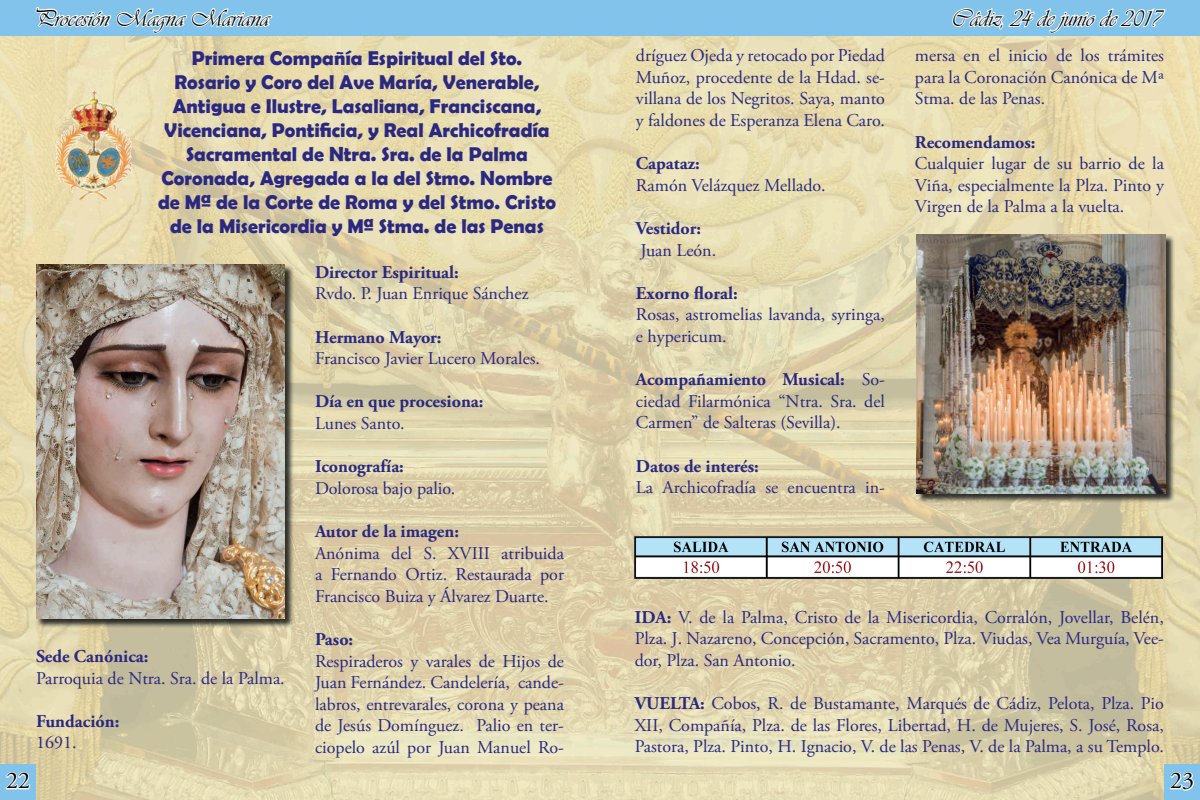
<style>
.page{position:relative;width:1200px;height:800px;background:#fff}
.page>*{position:absolute;margin:0;border:0;box-sizing:border-box;transform-origin:0 0}
.t1{font:24px "Vivaldi";color:#030505}
.t2{font:24px "Adobe Garamond Pro";color:#030505}
.t3{font:700 20px/24px "Berlin Sans FB Demi";color:#2a2880;text-align:center}
.t4{font:18px/21.6px "Adobe Garamond Pro";color:#2a2880;text-align:justify}
.t5{font:700 18px "Adobe Garamond Pro";color:#2a2880}
.s1{font-weight:700}
</style>
<div class="page">
<img style="left:0;top:36px;width:1200px;height:764px">
<img style="left:0;top:764px;width:36px;height:36px">
<img style="left:1164px;top:764px;width:36px;height:36px">
<svg style="left:4px;top:771px;width:27px;height:20px"></svg>
<svg style="left:1168px;top:771px;width:27px;height:21px"></svg>
<svg style="left:34px;top:2px;width:241px;height:57px"></svg>
<svg style="left:949px;top:5px;width:218px;height:42px"></svg>
<img style="left:52px;top:85px;width:82px;height:120px">
<img style="left:36px;top:265px;width:258px;height:363px">
<img style="left:36px;top:265px;width:249px;height:354px">
<img style="left:917px;top:235px;width:258px;height:268px">
<img style="left:916px;top:235px;width:249px;height:258px">
<img style="left:635px;top:537px;width:528px;height:41px">
<h1 class="t1" style="left:32px;top:4px;width:238px">Procesión Magna Mariana</h1>
<h1 class="t1" style="left:952px;top:4px;width:211px">Cádiz, 24 de junio de 2017</h1>
<p class="t3" style="left:158px;top:46px;width:399px">Primera Compañía Espiritual del Sto.<br>Rosario y Coro del Ave María, Venerable, Antigua e Ilustre, Lasaliana, Franciscana, Vicenciana, Pontificia, y Real Archicofradía Sacramental de Ntra. Sra. de la Palma Coronada, Agregada a la del Stmo. Nombre de Mª de la Corte de Roma y del Stmo. Cristo de la Misericordia y Mª Stma. de las Penas</p>
<p class="t4" style="left:636px;top:45px;width:251px">dríguez Ojeda y retocado por Piedad Muñoz, procedente de la Hdad. se&shy;villana de los Negritos. Saya, manto y faldones de Esperanza Elena Caro.</p>
<p class="t5" style="left:636px;top:153px;width:65px">Capataz:</p>
<p class="t4" style="left:636px;top:175px;width:191px">Ramón Velázquez Mellado.</p>
<p class="t5" style="left:636px;top:218px;width:67px">Vestidor:</p>
<p class="t4" style="left:640px;top:240px;width:77px">Juan León.</p>
<p class="t5" style="left:636px;top:283px;width:103px">Exorno floral:</p>
<p class="t4" style="left:636px;top:305px;width:251px">Rosas, astromelias lavanda, syringa, e hypericum.</p>
<p class="t4" style="left:636px;top:369px;width:251px"><span class="s1">Acompañamiento Musical:</span> So&shy;ciedad Filarmónica “Ntra. Sra. del Carmen” de Salteras (Sevilla).</p>
<p class="t5" style="left:636px;top:455px;width:124px">Datos de interés:</p>
<p class="t4" style="left:636px;top:477px;width:251px">La Archicofradía se encuentra in-</p>
<p class="t4" style="left:915px;top:45px;width:251px">mersa en el inicio de los trámites para la Coronación Canónica de Mª Stma. de las Penas.</p>
<p class="t5" style="left:915px;top:131px;width:122px">Recomendamos:</p>
<p class="t4" style="left:915px;top:153px;width:251px">Cualquier lugar de su barrio de la Viña, especialmente la Plza. Pinto y Virgen de la Palma a la vuelta.</p>
<p class="t5" style="left:315px;top:262px;width:145px">Director Espiritual:</p>
<p class="t4" style="left:315px;top:284px;width:215px">Rvdo. P. Juan Enrique Sánchez</p>
<p class="t5" style="left:315px;top:327px;width:128px">Hermano Mayor:</p>
<p class="t4" style="left:315px;top:348px;width:227px">Francisco Javier Lucero Morales.</p>
<p class="t5" style="left:315px;top:391px;width:170px">Día en que procesiona:</p>
<p class="t4" style="left:315px;top:413px;width:91px">Lunes Santo.</p>
<p class="t5" style="left:315px;top:456px;width:90px">Iconografía:</p>
<p class="t4" style="left:315px;top:478px;width:142px">Dolorosa bajo palio.</p>
<p class="t5" style="left:315px;top:521px;width:146px">Autor de la imagen:</p>
<p class="t4" style="left:315px;top:543px;width:250px">Anónima del S. XVIII atribuida a Fernando Ortiz. Restaurada por Francisco Buiza y Álvarez Duarte.</p>
<p class="t5" style="left:315px;top:629px;width:40px">Paso:</p>
<p class="t4" style="left:315px;top:651px;width:251px">Respiraderos y varales de Hijos de Juan Fernández. Candelería, cande&shy;labros, entrevarales, corona y peana de Jesús Domínguez. Palio en ter&shy;ciopelo azúl por Juan Manuel Ro-</p>
<p class="t4" style="left:635px;top:607px;width:531px"><span class="s1">IDA:</span> V. de la Palma, Cristo de la Misericordia, Corralón, Jovellar, Belén, Plza. J. Nazareno, Concepción, Sacramento, Plza. Viudas, Vea Murguía, Vee&shy;dor, Plza. San Antonio.</p>
<p class="t4" style="left:635px;top:693px;width:531px"><span class="s1">VUELTA:</span> Cobos, R. de Bustamante, Marqués de Cádiz, Pelota, Plza. Pio XII, Compañía, Plza. de las Flores, Libertad, H. de Mujeres, S. José, Rosa, Pastora, Plza. Pinto, H. Ignacio, V. de las Penas, V. de la Palma, a su Templo.</p>
<p class="t5" style="left:36px;top:646px;width:114px">Sede Canónica:</p>
<p class="t4" style="left:36px;top:668px;width:250px">Parroquia de Ntra. Sra. de la Palma.</p>
<p class="t5" style="left:36px;top:711px;width:85px">Fundación:</p>
<p class="t4" style="left:36px;top:733px;width:42px">1691.</p>
<h1 class="t2" style="left:6px;top:766px;width:25px">22</h1>
<h1 class="t2" style="left:1170px;top:766px;width:25px">23</h1>
</div>
